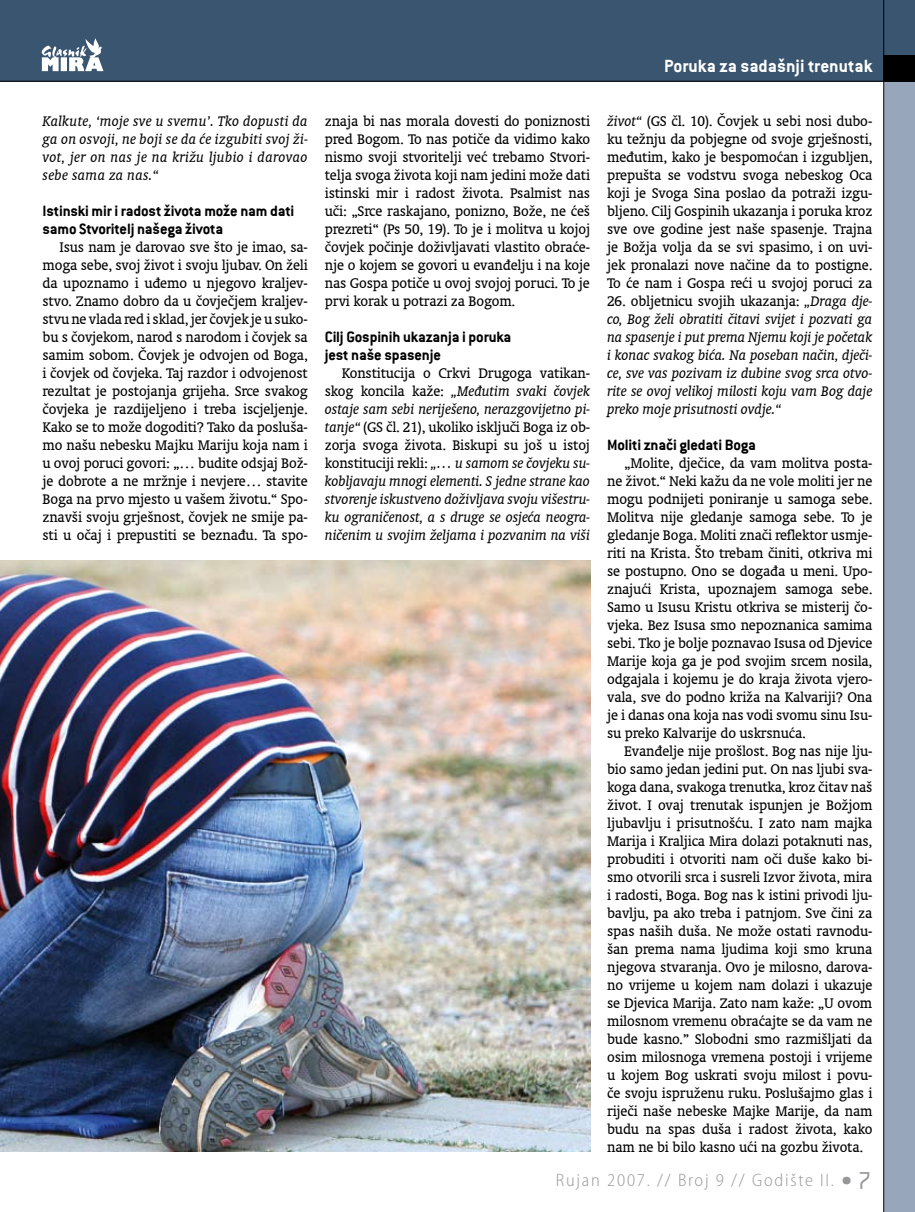
<style>
.page{position:relative;width:915px;height:1212px;background:#fff}
.page>*{position:absolute;margin:0;border:0;box-sizing:border-box;transform-origin:0 0}
.t1{font:700 19.5px "Conduit ITC";color:#fff}
.t2{font:300 semi-condensed 18px "Myriad Pro";letter-spacing:.1em;color:#97979b}
.t3{font:700 16.5px/18px "Conduit ITC";letter-spacing:-.01em;color:#000}
.t4{font:15.75px/18px "Oranda L2";letter-spacing:-.01em;color:#000;text-align:justify}
.t5{font:italic 15.75px/18px "Oranda L2";letter-spacing:-.01em;color:#000;text-align:justify}
.s1{font-style:normal}
.s2{font-style:italic}
.s3{font-family:"Conduit ITC";font-stretch:normal;font-size:27px}
</style>
<div class="page">
<div style="left:0;top:0;width:914px;height:81px;background:#3a5570"></div>
<div style="left:883px;top:81px;width:31px;height:1131px;background:#97a6ba"></div>
<div style="left:883px;top:55px;width:31px;height:26px;background:#000"></div>
<hr style="left:0;top:81px;width:883px;height:1px;background:#000">
<hr style="left:883px;top:0;width:1px;height:1212px;background:#000">
<svg style="left:42px;top:38px;width:61px;height:33px"></svg>
<img style="left:0;top:560px;width:590px;height:591px">
<p class="t5" style="left:43px;top:112px;width:267px">Kalkute, ‘moje sve u svemu’. Tko dopusti da ga on osvoji, ne boji se da će izgubiti svoj ži&shy;vot, jer on nas je na križu ljubio i darovao sebe sama za nas.“</p>
<p class="t3" style="left:43px;top:202px;width:253px">Istinski mir i radost života može nam dati samo Stvoritelj našega života</p>
<p class="t4" style="left:43px;top:238px;width:267px;text-indent:17px">Isus nam je darovao sve što je imao, sa&shy;moga sebe, svoj život i svoju ljubav. On želi da upoznamo i uđemo u njegovo kraljev&shy;stvo. Znamo dobro da u čovječjem kraljev&shy;stvu ne vlada red i sklad, jer čovjek je u suko&shy;bu s čovjekom, narod s narodom i čovjek sa samim sobom. Čovjek je odvojen od Boga, i čovjek od čovjeka. Taj razdor i odvojenost rezultat je postojanja grijeha. Srce svakog čovjeka je razdijeljeno i treba iscjeljenje.<br>Kako se to može dogoditi? Tako da posluša&shy;mo našu nebesku Majku Mariju koja nam i u ovoj poruci govori: „… budite odsjaj Bož&shy;je dobrote a ne mržnje i nevjere… stavite Boga na prvo mjesto u vašem životu.“ Spo&shy;znavši svoju grješnost, čovjek ne smije pa&shy;sti u očaj i prepustiti se beznađu. Ta spo-</p>
<p class="t4" style="left:325px;top:112px;width:267px">znaja bi nas morala dovesti do poniznosti pred Bogom. To nas potiče da vidimo kako nismo svoji stvoritelji već trebamo Stvori&shy;telja svoga života koji nam jedini može dati istinski mir i radost života. Psalmist nas uči: „Srce raskajano, ponizno, Bože, ne ćeš prezreti“ (Ps 50, 19). To je i molitva u kojoj čovjek počinje doživljavati vlastito obraće&shy;nje o kojem se govori u evanđelju i na koje nas Gospa potiče u ovoj svojoj poruci. To je prvi korak u potrazi za Bogom.</p>
<p class="t3" style="left:325px;top:328px;width:188px">Cilj Gospinih ukazanja i poruka jest naše spasenje</p>
<p class="t5" style="left:325px;top:364px;width:267px;text-indent:17px"><span class="s1">Konstitucija o Crkvi Drugoga vatikan&shy;skog koncila kaže:</span> „Međutim svaki čovjek ostaje sam sebi neriješeno, nerazgovijetno pi&shy;tanje“ <span class="s1">(GS čl. 21), ukoliko isključi Boga iz ob&shy;zorja svoga života. Biskupi su još u istoj konstituciji rekli:</span> „… u samom se čovjeku su&shy;kobljavaju mnogi elementi. S jedne strane kao stvorenje iskustveno doživljava svoju višestru&shy;ku ograničenost, a s druge se osjeća neogra&shy;ničenim u svojim željama i pozvanim na viši</p>
<p class="t1" style="left:664px;top:55px;width:210px">Poruka za sadašnji trenutak</p>
<p class="t4" style="left:607px;top:112px;width:267px"><span class="s2">život“</span> (GS čl. 10). Čovjek u sebi nosi dubo&shy;ku težnju da pobjegne od svoje grješnosti, međutim, kako je bespomoćan i izgubljen, prepušta se vodstvu svoga nebeskog Oca koji je Svoga Sina poslao da potraži izgu&shy;bljeno. Cilj Gospinih ukazanja i poruka kroz sve ove godine jest naše spasenje. Trajna je Božja volja da se svi spasimo, i on uvi&shy;jek pronalazi nove načine da to postigne.<br>To će nam i Gospa reći u svojoj poruci za</p>
<p class="t5" style="left:607px;top:292px;width:267px"><span class="s1">26. obljetnicu svojih ukazanja:</span> „Draga dje&shy;co, Bog želi obratiti čitavi svijet i pozvati ga na spasenje i put prema Njemu koji je početak i konac svakog bića. Na poseban način, dječi&shy;ce, sve vas pozivam iz dubine svog srca otvo&shy;rite se ovoj velikoj milosti koju vam Bog daje preko moje prisutnosti ovdje.“</p>
<p class="t3" style="left:607px;top:436px;width:150px">Moliti znači gledati Boga</p>
<p class="t4" style="left:607px;top:454px;width:267px;text-indent:17px">„Molite, dječice, da vam molitva posta&shy;ne život.“ Neki kažu da ne vole moliti jer ne mogu podnijeti poniranje u samoga sebe.<br>Molitva nije gledanje samoga sebe. To je gledanje Boga. Moliti znači reflektor usmje&shy;riti na Krista. Što trebam činiti, otkriva mi se postupno. Ono se događa u meni. Upo&shy;znajući Krista, upoznajem samoga sebe.<br>Samo u Isusu Kristu otkriva se misterij čo&shy;vjeka. Bez Isusa smo nepoznanica samima sebi. Tko je bolje poznavao Isusa od Djevice Marije koja ga je pod svojim srcem nosila, odgajala i kojemu je do kraja života vjero&shy;vala, sve do podno križa na Kalvariji? Ona je i danas ona koja nas vodi svomu sinu Isu&shy;su preko Kalvarije do uskrsnuća.</p>
<p class="t4" style="left:607px;top:742px;width:267px;text-indent:17px">Evanđelje nije prošlost. Bog nas nije lju&shy;bio samo jedan jedini put. On nas ljubi sva&shy;koga dana, svakoga trenutka, kroz čitav naš život. I ovaj trenutak ispunjen je Božjom ljubavlju i prisutnošću. I zato nam majka Marija i Kraljica Mira dolazi potaknuti nas, probuditi i otvoriti nam oči duše kako bi&shy;smo otvorili srca i susreli Izvor života, mira i radosti, Boga. Bog nas k istini privodi lju&shy;bavlju, pa ako treba i patnjom. Sve čini za spas naših duša. Ne može ostati ravnodu&shy;šan prema nama ljudima koji smo kruna njegova stvaranja. Ovo je milosno, darova&shy;no vrijeme u kojem nam dolazi i ukazuje se Djevica Marija. Zato nam kaže: „U ovom milosnom vremenu obraćajte se da vam ne bude kasno.” Slobodni smo razmišljati da osim milosnoga vremena postoji i vrijeme u kojem Bog uskrati svoju milost i povu&shy;če svoju ispruženu ruku. Poslušajmo glas i riječi naše nebeske Majke Marije, da nam budu na spas duša i radost života, kako nam ne bi bilo kasno ući na gozbu života.</p>
<p class="t2" style="left:555px;top:1170px;width:298px">Rujan 2007. // Broj 9 // Godište II. <span class="s3">•</span></p>
</div>
